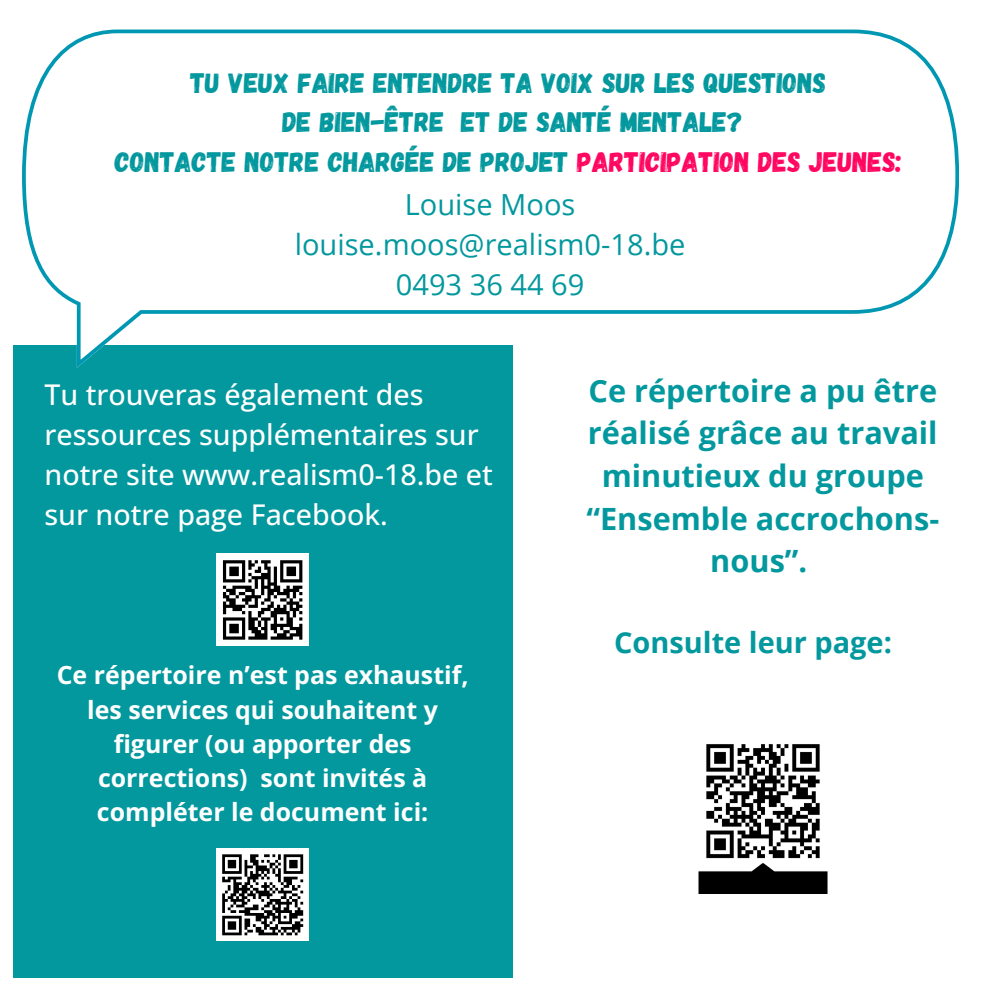
<style>
.page{position:relative;width:1000px;height:1000px;background:#fff}
.page>*{position:absolute;margin:0;border:0;box-sizing:border-box;transform-origin:0 0}
.t1{font:700 30.75px/42.8px "Open Sans";color:#03989e;text-align:center}
.t2{font:29px/40px "Open Sans";color:#03989e;text-align:center}
.t3{font:700 29px "Open Sans";color:#03989e}
.t4{font:500 28.5px/39.8px "Open Sans";color:#fff}
.t5{font:28.25px/39.2px "Gagalin";color:#03989e;text-align:center}
.t6{font:700 25px/34.2px "Open Sans";color:#fefefe;text-align:center}
.s1{color:#ff0660}
</style>
<div class="page">
<div style="left:13px;top:345px;width:499px;height:632px;background:#03989e"></div>
<svg style="left:22px;top:30px;width:936px;height:284px"></svg>
<img style="left:698px;top:744px;width:130px;height:149px">
<div style="left:216px;top:848px;width:93px;height:92px;background:#fff"></div>
<svg style="left:222px;top:854px;width:82px;height:82px"></svg>
<div style="left:216px;top:554px;width:93px;height:92px;background:#fff"></div>
<svg style="left:223px;top:560px;width:79px;height:79px"></svg>
<h1 class="t5" style="left:115px;top:62px;width:788px">TU VEUX FAIRE ENTENDRE TA VOIX SUR LES QUESTIONS<br>DE BIEN-ÊTRE ET DE SANTÉ MENTALE?<br>CONTACTE NOTRE CHARGÉE DE PROJET <span class="s1">PARTICIPATION DES JEUNES:</span></h1>
<p class="t2" style="left:295px;top:183px;width:392px">Louise Moos louise.moos@realism0-18.be<br>0493 36 44 69</p>
<h2 class="t4" style="left:45px;top:374px;width:450px">Tu trouveras également des ressources supplémentaires sur notre site www.realism0-18.be et sur notre page Facebook.</h2>
<h1 class="t6" style="left:57px;top:657px;width:413px">Ce répertoire n’est pas exhaustif, les services qui souhaitent y figurer (ou apporter des corrections) sont invités à compléter le document ici:</h1>
<p class="t1" style="left:586px;top:368px;width:354px">Ce répertoire a pu être réalisé grâce au travail minutieux du groupe “Ensemble accrochons&shy;nous”.</p>
<p class="t3" style="left:614px;top:622px;width:279px">Consulte leur page:</p>
</div>
